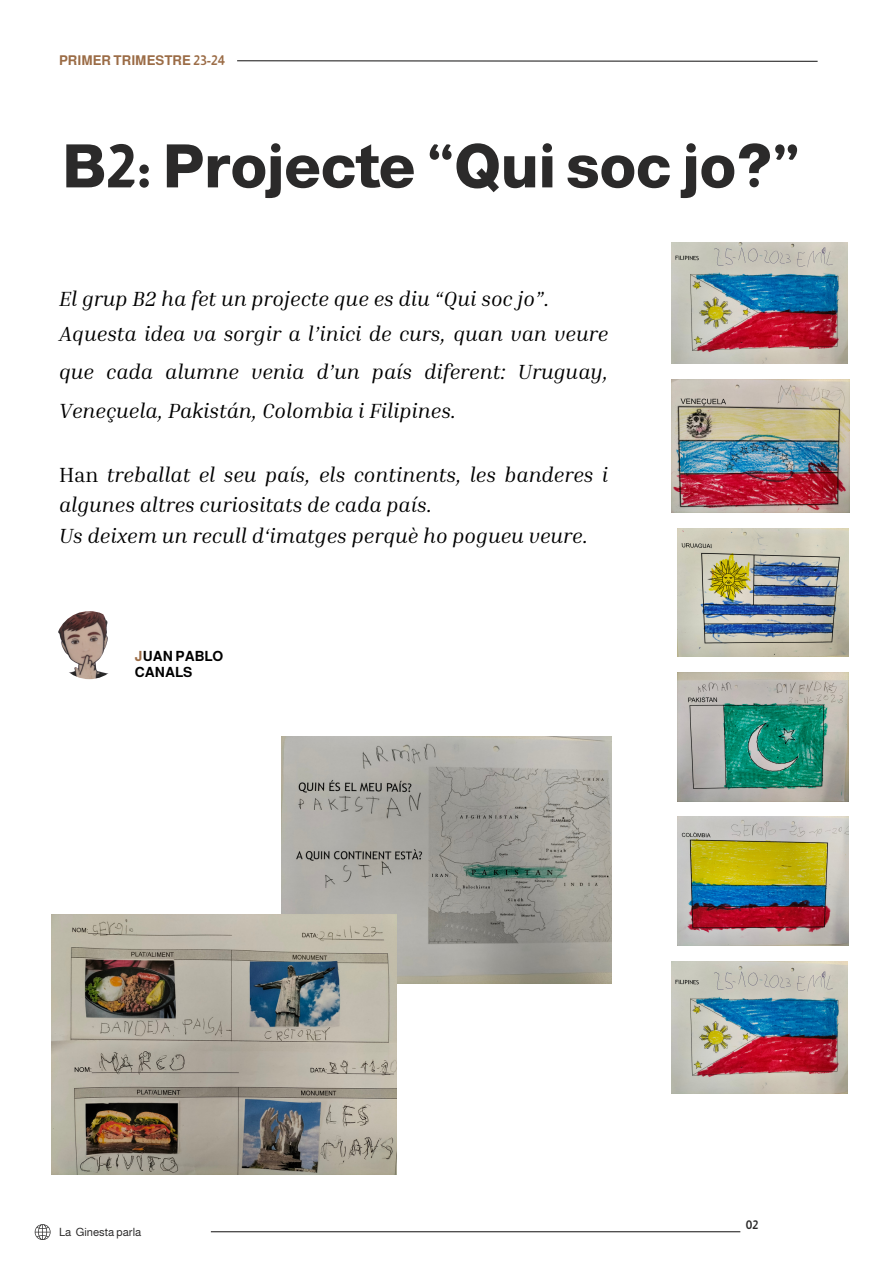
<style>
.page{position:relative;width:893px;height:1264px;background:#fff}
.page>*{position:absolute;margin:0;border:0;box-sizing:border-box;transform-origin:0 0}
.t1{font:800 60px "Almarai";color:#2b2a2a}
.t2{font:italic 21px/38.2px "Inria Serif";color:#000;text-align:justify}
.t3{font:700 14.1px/15.8px "Almarai";color:#000}
.t4{font:700 13.5px "Almarai";color:#9b6c46}
.t5{font:700 12px "Almarai";color:#2b2a2a}
.t6{font:11.4px "Almarai";color:#2b2a2a}
.s1{font-style:normal}
.s2{color:#9b6c46}
</style>
<div class="page">
<img style="left:671px;top:243px;width:176px;height:120px">
<hr style="left:211px;top:1231px;width:529px;height:1px;background:#2b2a2a">
<img style="left:55px;top:611px;width:68px;height:68px;border-radius:50%">
<img style="left:671px;top:379px;width:178px;height:133px">
<img style="left:677px;top:528px;width:171px;height:128px">
<img style="left:677px;top:672px;width:171px;height:129px">
<img style="left:677px;top:816px;width:171px;height:129px">
<img style="left:671px;top:961px;width:176px;height:132px">
<img style="left:282px;top:736px;width:329px;height:247px">
<img style="left:51px;top:914px;width:345px;height:260px">
<svg style="left:35px;top:1224px;width:15px;height:15px"></svg>
<svg style="left:237px;top:60px;width:581px;height:2px"></svg>
<p class="t4" style="left:59px;top:52px;width:167px">PRIMER TRIMESTRE 23-24</p>
<p class="t1" style="left:62px;top:133px;width:739px">B2: Projecte “Qui soc jo?”</p>
<p class="t2" style="left:59px;top:279px;width:492px">El grup B2 ha fet un projecte que es diu “Qui soc jo”.</p>
<p class="t2" style="left:59px;top:314px;width:550px">Aquesta idea va sorgir a l’inici de curs, quan van veure que cada alumne venia d’un país diferent: Uruguay, Veneçuela, Pakistán, Colombia i Filipines.</p>
<p class="t2" style="left:59px;top:459px;width:550px;line-height:30.3px"><span class="s1">Han</span> treballat el seu país, els continents, les banderes i algunes altres curiositats de cada país.</p>
<p class="t2" style="left:59px;top:515px;width:530px">Us deixem un recull d‘imatges perquè ho pogueu veure.</p>
<p class="t3" style="left:135px;top:648px;width:90px"><span class="s2">J</span>UAN PABLO<br>CANALS</p>
<p class="t6" style="left:59px;top:1225px;width:84px">La Ginesta parla</p>
<p class="t5" style="left:745px;top:1217px;width:14px">02</p>
</div>
